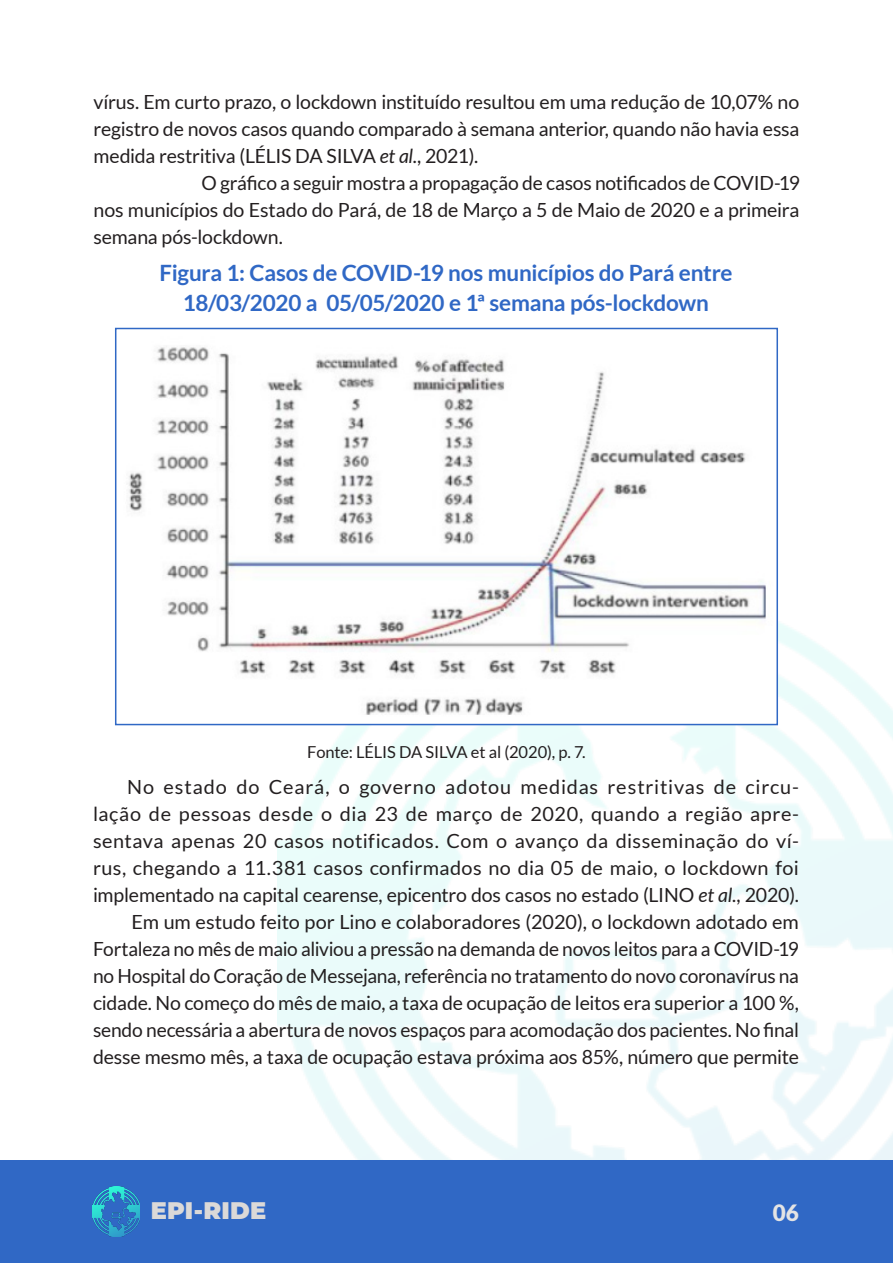
<style>
.page{position:relative;width:893px;height:1263px;background:#fff}
.page>*{position:absolute;margin:0;border:0;box-sizing:border-box;transform-origin:0 0}
.txt_sem_parágrafo{font:900 24px "Montserrat";letter-spacing:.01em;color:#dbd9d8}
.abertura_de_pergunta{font:700 22.5px/30px "Lato";letter-spacing:-.01em;color:#3068c5;text-align:center}
.txt_sem_parágrafo-2{font:900 22.5px "Lato";color:#e4e4e4}
.txt_corrido{font:19.5px/27px "Lato";letter-spacing:-.01em;color:#231f20;text-align:justify}
.txt_sem_parágrafo-3{font:19.5px/27px "Lato";letter-spacing:-.01em;color:#231f20;text-align:justify}
.txt_sem_parágrafo-4{font:16.5px "Lato";letter-spacing:-.01em;color:#231f20}
.s1{font-style:italic}
</style>
<div class="page">
<div style="left:0;top:1160px;width:893px;height:103px;background:#3068c5"></div>
<img style="left:93px;top:1186px;width:47px;height:50px">
<img style="left:129px;top:346px;width:642px;height:369px">
<div style="left:115px;top:328px;width:663px;height:397px;border:2px solid #3068c5"></div>
<p class="txt_sem_parágrafo-3" style="left:94px;top:89px;width:707px">vírus. Em curto prazo, o lockdown instituído resultou em uma redução de 10,07% no registro de novos casos quando comparado à semana anterior, quando não havia essa medida restritiva (LÉLIS DA SILVA <span class="s1">et al.</span>, 2021).</p>
<p class="txt_corrido" style="left:94px;top:170px;width:708px;text-indent:108px">O gráfico a seguir mostra a propagação de casos notificados de COVID-19 nos municípios do Estado do Pará, de 18 de Março a 5 de Maio de 2020 e a primeira semana pós-lockdown.</p>
<p class="abertura_de_pergunta" style="left:159px;top:257px;width:575px">Figura 1: Casos de COVID-19 nos municípios do Pará entre<br>18/03/2020 a 05/05/2020 e 1ª semana pós-lockdown</p>
<p class="txt_sem_parágrafo-4" style="left:307px;top:743px;width:280px">Fonte: LÉLIS DA SILVA et al (2020), p. 7.</p>
<p class="txt_corrido" style="left:93px;top:773px;width:707px;text-indent:34px">No estado do Ceará, o governo adotou medidas restritivas de circu&shy;lação de pessoas desde o dia 23 de março de 2020, quando a região apre&shy;sentava apenas 20 casos notificados. Com o avanço da disseminação do ví&shy;rus, chegando a 11.381 casos confirmados no dia 05 de maio, o lockdown foi implementado na capital cearense, epicentro dos casos no estado (LINO <span class="s1">et al.</span>, 2020).</p>
<p class="txt_corrido" style="left:93px;top:908px;width:707px;text-indent:38px">Em um estudo feito por Lino e colaboradores (2020), o lockdown adotado em Fortaleza no mês de maio aliviou a pressão na demanda de novos leitos para a COVID-19 no Hospital do Coração de Messejana, referência no tratamento do novo coronavírus na cidade. No começo do mês de maio, a taxa de ocupação de leitos era superior a 100 %, sendo necessária a abertura de novos espaços para acomodação dos pacientes. No final desse mesmo mês, a taxa de ocupação estava próxima aos 85%, número que permite</p>
<p class="txt_sem_parágrafo" style="left:151px;top:1193px;width:117px">EPI-RIDE</p>
<p class="txt_sem_parágrafo-2" style="left:773px;top:1199px;width:27px">06</p>
</div>
